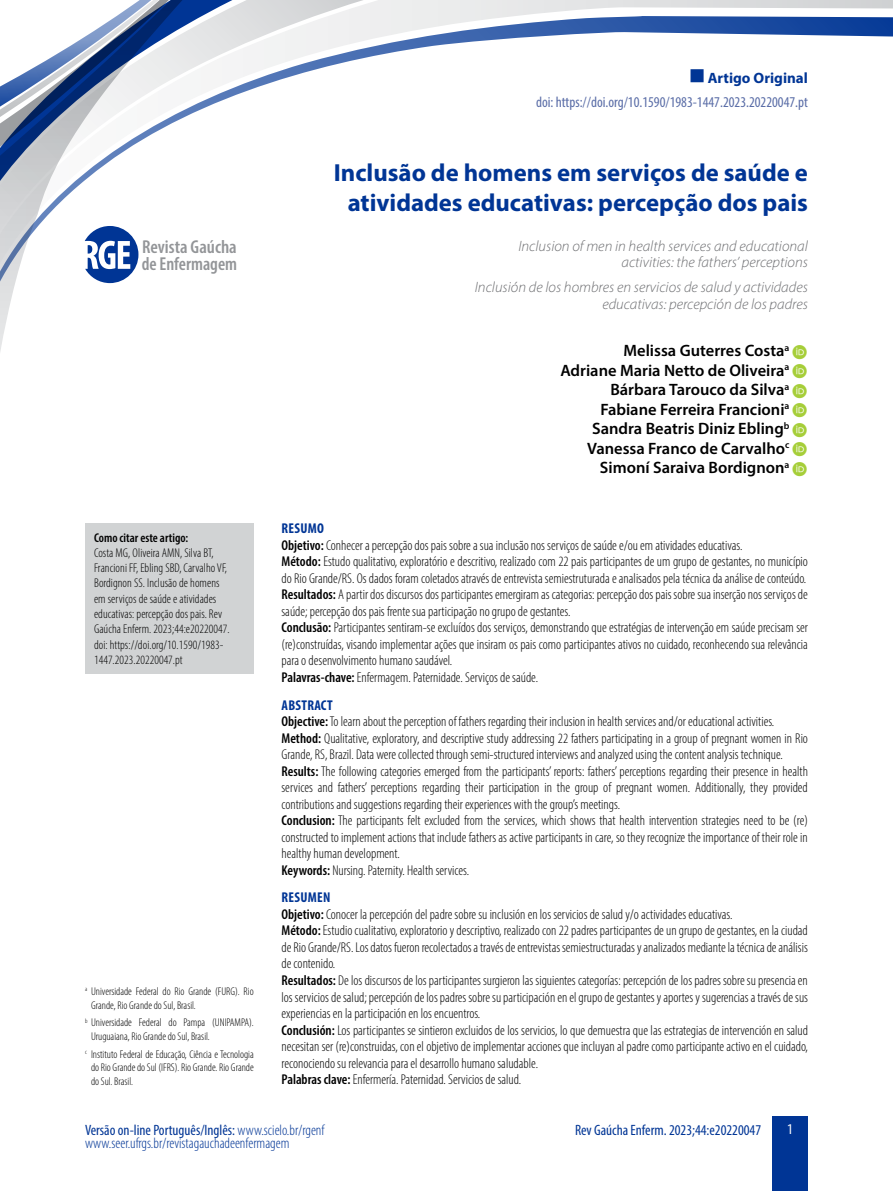
<style>
.page{position:relative;width:893px;height:1191px;background:#fff}
.page>*{position:absolute;margin:0;border:0;box-sizing:border-box;transform-origin:0 0}
.t1{font:700 24.75px/29.7px "Myriad Pro";color:#003595;text-align:center}
.t2{font:600 condensed 18.75px/16.6px "Myriad Pro";color:#939598}
.t3{font:600 16.5px/19.5px "Myriad Pro";color:#000;text-align:right}
.t4{font:italic 300 15px/16.5px "Myriad Pro";color:#6d6e71;text-align:right}
.t5{font:condensed 15px "Myriad Pro";color:#003595}
.t6{font:condensed 15px "Myriad Pro";color:#5a6da7}
.t7{font:300 condensed 15px "Myriad Pro";color:#003595}
.t8{font:700 15px "Myriad Pro";color:#003595}
.t9{font:condensed 15px "Myriad Pro";color:#fff}
.t10{font:300 condensed 14.25px/16.5px "Myriad Pro";color:#000}
.t11{font:300 condensed 12.75px/15.3px "Myriad Pro";letter-spacing:.005em;color:#000}
.t12{font:600 condensed 12.75px "Myriad Pro";color:#000}
.t13{font:300 condensed 11.25px/13.5px "Myriad Pro";color:#000}
.s1{font-weight:700;color:#003595}
.s2{font-weight:600}
.s3{font-weight:300}
</style>
<div class="page">
<svg style="left:202px;top:0;width:691px;height:109px"></svg>
<svg style="left:0;top:0;width:202px;height:352px"></svg>
<div style="left:772px;top:1116px;width:36px;height:75px;background:#003595"></div>
<svg style="left:85px;top:226px;width:53px;height:57px"></svg>
<div style="left:85px;top:523px;width:169px;height:151px;background:#d1d3d4"></div>
<svg style="left:691px;top:69px;width:13px;height:14px"></svg>
<p class="t8" style="left:708px;top:68px;width:102px">Artigo Original</p>
<h2 class="t2" style="left:142px;top:238px;width:97px">Revista Gaúcha de Enfermagem</h2>
<p class="t12" style="left:94px;top:529px;width:96px">Como citar este artigo:</p>
<p class="t11" style="left:94px;top:545px;width:137px">Costa MG, Oliveira AMN, Silva BT, Francioni FF, Ebling SBD, Carvalho VF, Bordignon SS. Inclusão de homens em serviços de saúde e atividades educativas: percepção dos pais. Rev Gaúcha Enferm. 2023;44:e20220047. doi: https://doi.org/10.1590/1983- 1447.2023.20220047.pt</p>
<p class="t13" style="left:91px;top:984px;width:164px;text-indent:-6px"><sup>a</sup> Universidade Federal do Rio Grande (FURG). Rio<br>Grande, Rio Grande do Sul, Brasil.</p>
<p class="t13" style="left:91px;top:1015px;width:164px;text-indent:-6px"><sup>b</sup> Universidade Federal do Pampa (UNIPAMPA).<br>Uruguaiana, Rio Grande do Sul, Brasil.</p>
<p class="t13" style="left:91px;top:1047px;width:164px;text-align:justify;text-indent:-6px"><sup>c</sup> Instituto Federal de Educação, Ciência e Tecnologia do Rio Grande do Sul (IFRS). Rio Grande. Rio Grande do Sul. Brasil.</p>
<p class="t6" style="left:536px;top:93px;width:273px">doi: https://doi.org/10.1590/1983-1447.2023.20220047.pt</p>
<h1 class="t1" style="left:334px;top:157px;width:476px">Inclusão de homens em serviços de saúde e atividades educativas: percepção dos pais</h1>
<p class="t4" style="left:518px;top:237px;width:291px">Inclusion of men in health services and educational activities: the fathers’ perceptions</p>
<p class="t4" style="left:475px;top:279px;width:335px">Inclusión de los hombres en servicios de salud y actividades educativas: percepción de los padres</p>
<p class="t3" style="left:560px;top:340px;width:231px">Melissa Guterres Costa<sup>a<br></sup>Adriane Maria Netto de Oliveira<sup>a<br></sup>Bárbara Tarouco da Silva<sup>a<br></sup>Fabiane Ferreira Francioni<sup>a<br></sup>Sandra Beatris Diniz Ebling<sup>b<br></sup>Vanessa Franco de Carvalho<sup>c<br></sup>Simoní Saraiva Bordignon<sup>a</sup></p>
<p class="t10" style="left:281px;top:520px;width:528px"><span class="s1">RESUMO<br></span><span class="s2">Objetivo:</span> Conhecer a percepção dos pais sobre a sua inclusão nos serviços de saúde e/ou em atividades educativas.<br><span class="s2">Método:</span> Estudo qualitativo, exploratório e descritivo, realizado com 22 pais participantes de um grupo de gestantes, no município do Rio Grande/RS. Os dados foram coletados através de entrevista semiestruturada e analisados pela técnica da análise de conteúdo.<br><span class="s2">Resultados:</span> A partir dos discursos dos participantes emergiram as categorias: percepção dos pais sobre sua inserção nos serviços de saúde; percepção dos pais frente sua participação no grupo de gestantes.<br><span class="s2">Conclusão:</span> Participantes sentiram-se excluídos dos serviços, demonstrando que estratégias de intervenção em saúde precisam ser (re)construídas, visando implementar ações que insiram os pais como participantes ativos no cuidado, reconhecendo sua relevância para o desenvolvimento humano saudável.<br><span class="s2">Palavras-chave:</span> Enfermagem. Paternidade. Serviços de saúde.</p>
<p class="t10" style="left:281px;top:696px;width:528px"><span class="s1">ABSTRACT<br></span><span class="s2">Objective:</span> To learn about the perception of fathers regarding their inclusion in health services and/or educational activities.<br><span class="s2">Method:</span> Qualitative, exploratory, and descriptive study addressing 22 fathers participating in a group of pregnant women in Rio Grande, RS, Brazil. Data were collected through semi-structured interviews and analyzed using the content analysis technique.<br><span class="s2">Results:</span> The following categories emerged from the participants’ reports: fathers’ perceptions regarding their presence in health services and fathers’ perceptions regarding their participation in the group of pregnant women. Additionally, they provided contributions and suggestions regarding their experiences with the group’s meetings.<br><span class="s2">Conclusion:</span> The participants felt excluded from the services, which shows that health intervention strategies need to be (re) constructed to implement actions that include fathers as active participants in care, so they recognize the importance of their role in healthy human development.<br><span class="s2">Keywords:</span> Nursing. Paternity. Health services.</p>
<p class="t10" style="left:281px;top:889px;width:528px"><span class="s1">RESUMEN<br></span><span class="s2">Objetivo:</span> Conocer la percepción del padre sobre su inclusión en los servicios de salud y/o actividades educativas.<br><span class="s2">Método:</span> Estudio cualitativo, exploratorio y descriptivo, realizado con 22 padres participantes de un grupo de gestantes, en la ciudad de Rio Grande/RS. Los datos fueron recolectados a través de entrevistas semiestructuradas y analizados mediante la técnica de análisis de contenido.<br><span class="s2">Resultados:</span> De los discursos de los participantes surgieron las siguientes categorías: percepción de los padres sobre su presencia en los servicios de salud; percepción de los padres sobre su participación en el grupo de gestantes y aportes y sugerencias a través de sus experiencias en la participación en los encuentros.<br><span class="s2">Conclusión:</span> Los participantes se sintieron excluidos de los servicios, lo que demuestra que las estrategias de intervención en salud necesitan ser (re)construidas, con el objetivo de implementar acciones que incluyan al padre como participante activo en el cuidado, reconociendo su relevancia para el desarrollo humano saludable.<br><span class="s2">Palabras clave:</span> Enfermería. Paternidad. Servicios de salud.</p>
<p class="t5" style="left:85px;top:1121px;width:241px">Versão on-line Português/Inglês: <span class="s3">www.scielo.br/rgenf</span></p>
<p class="t7" style="left:85px;top:1134px;width:206px">www.seer.ufrgs.br/revistagauchadeenfermagem</p>
<p class="t5" style="left:575px;top:1121px;width:188px">Rev Gaúcha Enferm. 2023;44:e20220047</p>
<p class="t9" style="left:787px;top:1120px;width:7px">1</p>
</div>
